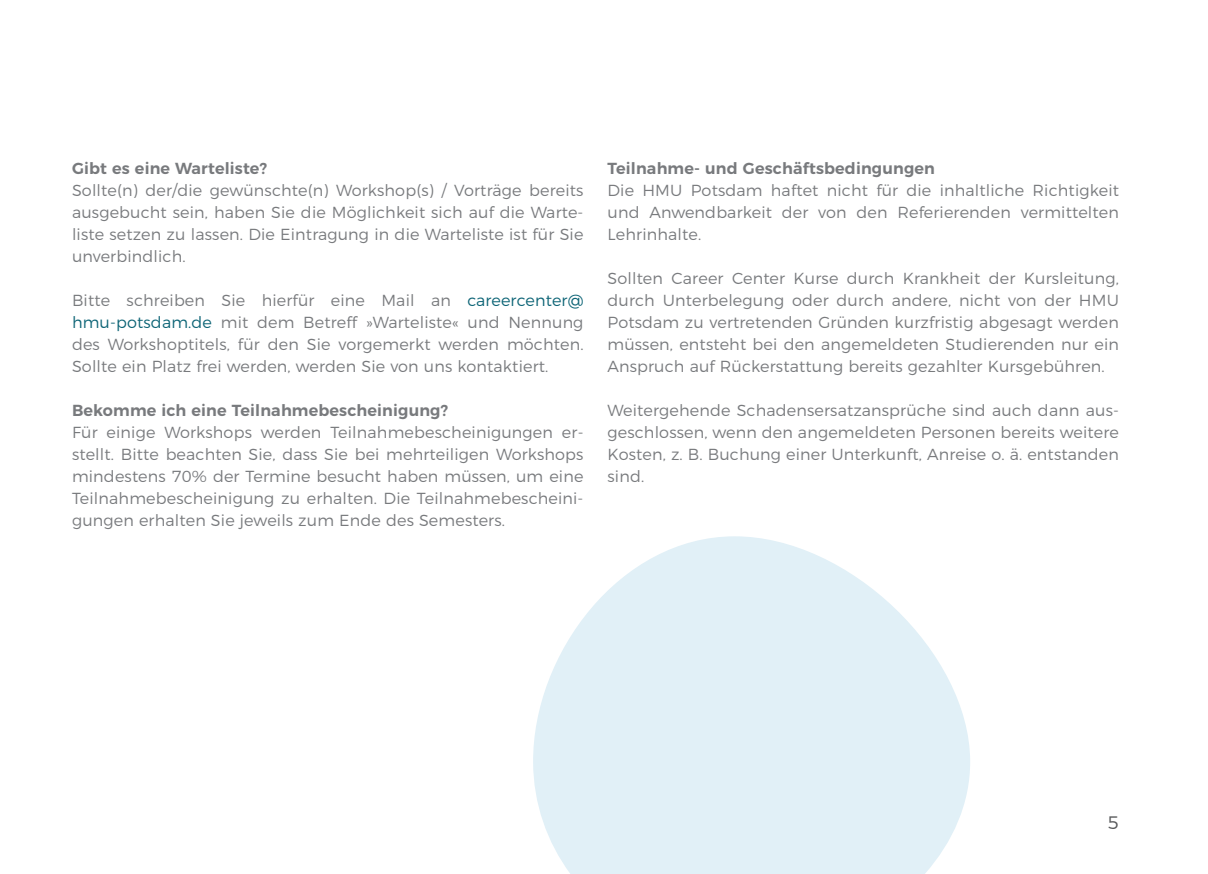
<style>
.page{position:relative;width:1208px;height:874px;background:#fff}
.page>*{position:absolute;margin:0;border:0;box-sizing:border-box;transform-origin:0 0}
.t1{font:300 18px "Montserrat";color:#57585a}
.t2{font:300 16px/22px "Montserrat";letter-spacing:.01em;color:#787a7d;text-align:justify}
.t3{font:600 16px "Montserrat";letter-spacing:.01em;color:#787a7d}
.s1{color:#0d6476}
</style>
<div class="page">
<svg style="left:533px;top:536px;width:437px;height:337px;fill:#e1f0f7"></svg>
<p class="t3" style="left:72px;top:155px;width:196px">Gibt es eine Warteliste?</p>
<p class="t2" style="left:72px;top:178px;width:513px">Sollte(n) der/die gewünschte(n) Workshop(s) / Vorträge bereits ausgebucht sein, haben Sie die Möglichkeit sich auf die Warte&shy;liste setzen zu lassen. Die Eintragung in die Warteliste ist für Sie unverbindlich.</p>
<p class="t2" style="left:72px;top:288px;width:513px">Bitte schreiben Sie hierfür eine Mail an <span class="s1">careercenter@ hmu-potsdam.de</span> mit dem Betreff »Warteliste« und Nennung des Workshoptitels, für den Sie vorgemerkt werden möchten.<br>Sollte ein Platz frei werden, werden Sie von uns kontaktiert.</p>
<p class="t3" style="left:72px;top:397px;width:378px">Bekomme ich eine Teilnahmebescheinigung?</p>
<p class="t2" style="left:72px;top:420px;width:513px">Für einige Workshops werden Teilnahmebescheinigungen er&shy;stellt. Bitte beachten Sie, dass Sie bei mehrteiligen Workshops mindestens 70% der Termine besucht haben müssen, um eine Teilnahmebescheinigung zu erhalten. Die Teilnahmebescheini&shy;gungen erhalten Sie jeweils zum Ende des Semesters.</p>
<p class="t3" style="left:607px;top:155px;width:329px">Teilnahme- und Geschäftsbedingungen</p>
<p class="t2" style="left:607px;top:178px;width:513px">Die HMU Potsdam haftet nicht für die inhaltliche Richtigkeit und Anwendbarkeit der von den Referierenden vermittelten Lehrinhalte.</p>
<p class="t2" style="left:607px;top:266px;width:513px">Sollten Career Center Kurse durch Krankheit der Kursleitung, durch Unterbelegung oder durch andere, nicht von der HMU Potsdam zu vertretenden Gründen kurzfristig abgesagt werden müssen, entsteht bei den angemeldeten Studierenden nur ein Anspruch auf Rückerstattung bereits gezahlter Kursgebühren.</p>
<p class="t2" style="left:607px;top:398px;width:513px">Weitergehende Schadensersatzansprüche sind auch dann aus&shy;geschlossen, wenn den angemeldeten Personen bereits weitere Kosten, z. B. Buchung einer Unterkunft, Anreise o. ä. entstanden sind.</p>
<p class="t1" style="left:1107px;top:808px;width:13px">5</p>
</div>
